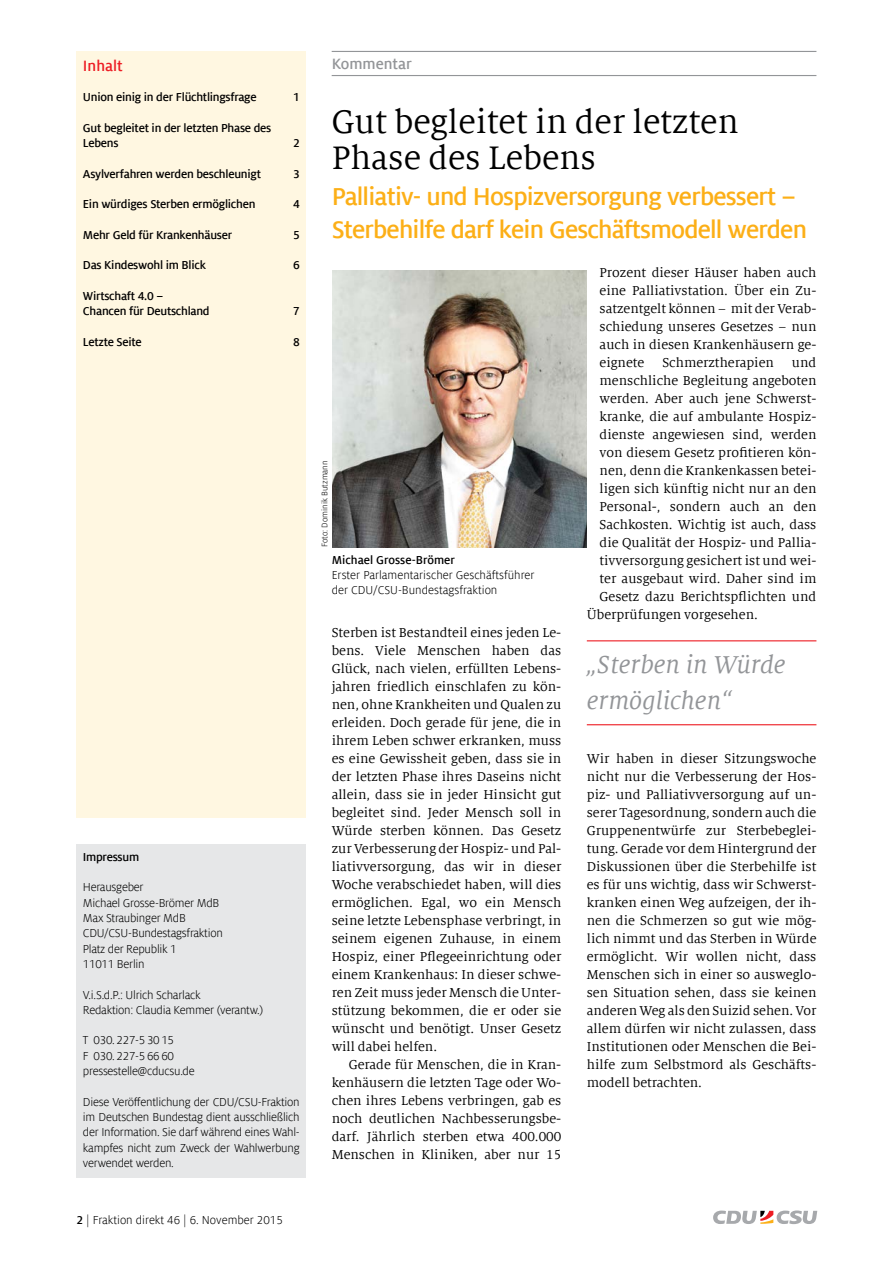
<style>
.page{position:relative;width:893px;height:1263px;background:#fff}
.page>*{position:absolute;margin:0;border:0;box-sizing:border-box;transform-origin:0 0}
.t1{font:36px/36px "Milo Serif Offc";color:#000}
.t2{font:700 27px/33px "Milo Sans Offc";letter-spacing:-.03em;color:#fcaf17}
.t3{font:italic 27px/36px "Milo Serif Offc";color:#939598}
.t4{font:700 16.5px "Milo Sans Offc";color:#939598}
.t5{font:700 16.5px "Milo Sans Offc";color:#ed1d24}
.t6{font:14.25px/18px "Milo Serif Offc";color:#000;text-align:justify}
.t7{font:12.75px/15.3px "Milo Sans Offc";letter-spacing:-.02em;color:#000}
.t8{font:700 12.75px/15.3px "Milo Sans Offc";letter-spacing:-.02em;color:#000}
.t9{font:12.75px/15.3px "Milo Sans Offc";color:#000}
.t10{font:700 12.75px "Milo Sans Offc";color:#000}
.t11{font:9px "Milo Sans Offc";color:#000}
.s1{font-weight:700}
</style>
<div class="page">
<svg style="left:713px;top:1210px;width:104px;height:14px"></svg>
<hr style="left:332px;top:51px;width:484px;height:1px;background:#939598">
<hr style="left:332px;top:75px;width:484px;height:1px;background:#939598">
<div style="left:77px;top:844px;width:229px;height:334px;background:#e6e7e8"></div>
<div style="left:77px;top:51px;width:229px;height:766px;background:#fff7e1"></div>
<hr style="left:587px;top:640px;width:229px;height:1px;background:#ed1d24">
<hr style="left:587px;top:724px;width:229px;height:1px;background:#ed1d24">
<img style="left:333px;top:270px;width:254px;height:277px">
<p class="t5" style="left:83px;top:56px;width:41px">Inhalt</p>
<p class="t8" style="left:83px;top:90px;width:175px">Union einig in der Flüchtlingsfrage</p>
<p class="t8" style="left:293px;top:90px;width:8px">1</p>
<p class="t8" style="left:83px;top:120px;width:190px">Gut begleitet in der letzten Phase des<br>Lebens</p>
<p class="t8" style="left:83px;top:90px;width:56px">Headline 1</p>
<p class="t8" style="left:83px;top:120px;width:56px">Headline 2</p>
<p class="t8" style="left:293px;top:135px;width:8px">2</p>
<p class="t8" style="left:83px;top:166px;width:180px">Asylverfahren werden beschleunigt</p>
<p class="t8" style="left:293px;top:166px;width:8px">3</p>
<p class="t8" style="left:83px;top:197px;width:174px">Ein würdiges Sterben ermöglichen</p>
<p class="t8" style="left:293px;top:197px;width:8px">4</p>
<p class="t8" style="left:83px;top:227px;width:151px">Mehr Geld für Krankenhäuser</p>
<p class="t8" style="left:293px;top:227px;width:8px">5</p>
<p class="t8" style="left:83px;top:258px;width:124px">Das Kindeswohl im Blick</p>
<p class="t8" style="left:293px;top:258px;width:8px">6</p>
<p class="t8" style="left:83px;top:288px;width:128px">Wirtschaft 4.0 –<br>Chancen für Deutschland</p>
<p class="t8" style="left:293px;top:304px;width:8px">7</p>
<p class="t8" style="left:83px;top:334px;width:60px">Letzte Seite</p>
<p class="t8" style="left:293px;top:334px;width:8px">8</p>
<p class="t8" style="left:83px;top:849px;width:58px">Impressum</p>
<p class="t7" style="left:83px;top:880px;width:141px">Herausgeber<br>Michael Grosse-Brömer MdB<br>Max Straubinger MdB<br>CDU/CSU-Bundestagsfraktion<br>Platz der Republik 1<br>11011 Berlin</p>
<p class="t7" style="left:83px;top:987px;width:182px">V.i.S.d.P.: Ulrich Scharlack<br>Redaktion: Claudia Kemmer (verantw.)</p>
<p class="t7" style="left:83px;top:1033px;width:113px">T 030.227-53015<br>F 030.227-56660 pressestelle@cducsu.de</p>
<p class="t7" style="left:83px;top:1094px;width:218px;text-align:justify">Diese Veröffentlichung der CDU/CSU-Fraktion im Deutschen Bundestag dient ausschließlich der Information. Sie darf während eines Wahl&shy;kampfes nicht zum Zweck der Wahlwerbung verwendet werden.</p>
<p class="t9" style="left:77px;top:1212px;width:208px"><span class="s1">2</span> | Fraktion direkt 46 | 6. November 2015</p>
<p class="t4" style="left:332px;top:54px;width:82px">Kommentar</p>
<h1 class="t1" style="left:332px;top:105px;width:408px">Gut begleitet in der letzten<br>Phase des Lebens</h1>
<h2 class="t2" style="left:332px;top:180px;width:477px">Palliativ- und Hospizversorgung verbessert –<br>Sterbehilfe darf kein Geschäftsmodell werden</h2>
<p class="t11" style="left:320px;top:547px;width:88px;rotate:-90deg">Foto: Dominik Butzmann</p>
<p class="t10" style="left:332px;top:553px;width:125px">Michael Grosse-Brömer</p>
<p class="t9" style="left:332px;top:567px;width:204px">Erster Parlamentarischer Geschäftsführer der CDU/CSU-Bundestagsfraktion</p>
<p class="t6" style="left:332px;top:624px;width:231px">Sterben ist Bestandteil eines jeden Le&shy;bens. Viele Menschen haben das Glück, nach vielen, erfüllten Lebens&shy;jahren friedlich einschlafen zu kön&shy;nen, ohne Krankheiten und Qualen zu erleiden. Doch gerade für jene, die in ihrem Leben schwer erkranken, muss es eine Gewissheit geben, dass sie in der letzten Phase ihres Daseins nicht allein, dass sie in jeder Hinsicht gut begleitet sind. Jeder Mensch soll in Würde sterben können. Das Gesetz zur Verbesserung der Hospiz- und Pal&shy;liativversorgung, das wir in dieser Woche verabschiedet haben, will dies ermöglichen. Egal, wo ein Mensch seine letzte Lebensphase verbringt, in seinem eigenen Zuhause, in einem Hospiz, einer Pflegeeinrichtung oder einem Krankenhaus: In dieser schwe&shy;ren Zeit muss jeder Mensch die Unter&shy;stützung bekommen, die er oder sie wünscht und benötigt. Unser Gesetz will dabei helfen.</p>
<p class="t6" style="left:332px;top:1056px;width:231px;text-indent:17px">Gerade für Menschen, die in Kran&shy;kenhäusern die letzten Tage oder Wo&shy;chen ihres Lebens verbringen, gab es noch deutlichen Nachbesserungsbe&shy;darf. Jährlich sterben etwa 400.000<br>Menschen in Kliniken, aber nur 15</p>
<p class="t6" style="left:600px;top:264px;width:218px">Prozent dieser Häuser haben auch eine Palliativstation. Über ein Zu&shy;satzentgelt können – mit der Verab&shy;schiedung unseres Gesetzes – nun auch in diesen Krankenhäusern ge&shy;eignete</p>
<p class="t6" style="left:662px;top:354px;width:113px">Schmerztherapien</p>
<p class="t6" style="left:792px;top:354px;width:26px">und</p>
<p class="t6" style="left:600px;top:372px;width:218px">menschliche Begleitung angeboten</p>
<p class="t6" style="left:600px;top:390px;width:218px">werden. Aber auch jene Schwerst-</p>
<p class="t6" style="left:600px;top:408px;width:218px">kranke, die auf ambulante Hospiz-</p>
<p class="t6" style="left:600px;top:426px;width:218px">dienste angewiesen sind, werden</p>
<p class="t6" style="left:600px;top:444px;width:218px">von diesem Gesetz profitieren kön-</p>
<p class="t6" style="left:600px;top:462px;width:218px">nen, denn die Krankenkassen betei-</p>
<p class="t6" style="left:600px;top:480px;width:218px">ligen sich künftig nicht nur an den</p>
<p class="t6" style="left:600px;top:498px;width:218px">Personal-, sondern auch an den</p>
<p class="t6" style="left:600px;top:516px;width:218px">Sachkosten. Wichtig ist auch, dass</p>
<p class="t6" style="left:600px;top:534px;width:218px">die Qualität der Hospiz- und Pallia-</p>
<p class="t6" style="left:600px;top:552px;width:218px">tivversorgung gesichert ist und wei-</p>
<p class="t6" style="left:600px;top:570px;width:218px">ter ausgebaut wird. Daher sind im</p>
<p class="t6" style="left:600px;top:588px;width:218px">Gesetz dazu Berichtspflichten und</p>
<p class="t6" style="left:587px;top:606px;width:173px">Überprüfungen vorgesehen.</p>
<h2 class="t3" style="left:587px;top:647px;width:200px">„Sterben in Würde ermöglichen“</h2>
<p class="t6" style="left:587px;top:750px;width:231px">Wir haben in dieser Sitzungswoche nicht nur die Verbesserung der Hos&shy;piz- und Palliativversorgung auf un&shy;serer Tagesordnung, sondern auch die Gruppenentwürfe zur Sterbebeglei&shy;tung. Gerade vor dem Hintergrund der Diskussionen über die Sterbehilfe ist es für uns wichtig, dass wir Schwerst&shy;kranken einen Weg aufzeigen, der ih&shy;nen die Schmerzen so gut wie mög&shy;lich nimmt und das Sterben in Würde ermöglicht. Wir wollen nicht, dass Menschen sich in einer so ausweglo&shy;sen Situation sehen, dass sie keinen anderen Weg als den Suizid sehen. Vor allem dürfen wir nicht zulassen, dass Institutionen oder Menschen die Bei&shy;hilfe zum Selbstmord als Geschäfts&shy;modell betrachten.</p>
</div>
